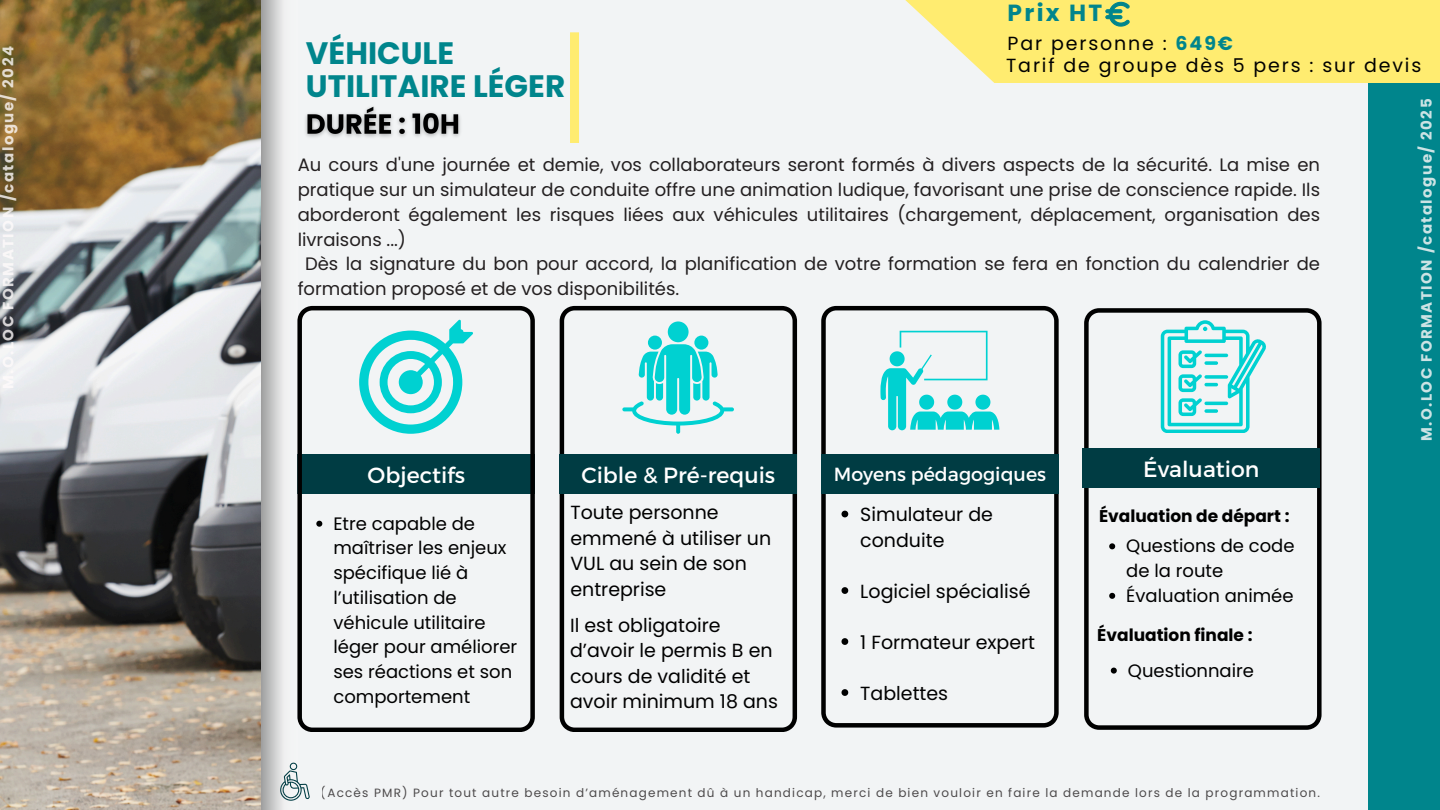
<style>
.page{position:relative;width:1440px;height:810px;background:#f2f4f5}
.page>*{position:absolute;margin:0;border:0;box-sizing:border-box;transform-origin:0 0}
.t1{font:700 31px/33px "Poppins";color:#00858c}
.t2{font:700 23.3px "Poppins";letter-spacing:.1em;color:#00858c}
.t3{font:22px "Montserrat";color:#fff}
.t4{font:19px/25.5px "Poppins";color:#000}
.t5{font:19px "Poppins";letter-spacing:.1em;color:#010101}
.t6{font:19px "Montserrat";color:#fff}
.t7{font:18px "Poppins";color:#231f20}
.t8{font:18px/24.8px "Poppins";color:#000}
.t9{font:700 17px "Poppins";color:#000}
.t10{font:700 15px "Poppins";letter-spacing:.1em;color:#fffbfb}
.t11{font:12px "Poppins";letter-spacing:.1em;color:#231f20}
.s1{font-weight:700;color:#00858c}
</style>
<div class="page">
<div style="left:1368px;top:0;width:72px;height:810px;background:#00858c"></div>
<svg style="left:560px;top:306px;width:237px;height:426px"></svg>
<div style="left:560px;top:454px;width:237px;height:39px;background:#003c43"></div>
<svg style="left:821px;top:306px;width:238px;height:421px"></svg>
<div style="left:821px;top:454px;width:238px;height:39px;background:#003c43"></div>
<svg style="left:1084px;top:308px;width:238px;height:422px"></svg>
<div style="left:1083px;top:448px;width:237px;height:39px;background:#003c43"></div>
<div style="left:694px;top:336px;width:14px;height:14px;background:#00d1d1;border-radius:50%"></div>
<div style="left:648px;top:336px;width:14px;height:14px;background:#00d1d1;border-radius:50%"></div>
<svg style="left:622px;top:344px;width:112px;height:90px"></svg>
<div style="left:668px;top:321px;width:21px;height:21px;background:#00d1d1;border-radius:50%"></div>
<svg style="left:880px;top:331px;width:119px;height:99px"></svg>
<svg style="left:1161px;top:320px;width:106px;height:113px"></svg>
<svg style="left:260px;top:0;width:35px;height:810px"></svg>
<img style="left:0;top:0;width:260px;height:810px">
<div style="left:570px;top:32px;width:9px;height:111px;background:#ffec70"></div>
<svg style="left:905px;top:0;width:535px;height:83px;background:#fceb7b"></svg>
<svg style="left:280px;top:763px;width:30px;height:38px"></svg>
<svg style="left:842px;top:511px;width:6px;height:6px"></svg>
<svg style="left:842px;top:587px;width:6px;height:7px"></svg>
<svg style="left:842px;top:638px;width:6px;height:7px"></svg>
<svg style="left:842px;top:689px;width:6px;height:7px"></svg>
<img style="left:305px;top:106px;width:156px;height:31px">
<svg style="left:297px;top:306px;width:238px;height:426px"></svg>
<svg style="left:1109px;top:543px;width:6px;height:6px"></svg>
<svg style="left:1109px;top:593px;width:6px;height:6px"></svg>
<svg style="left:1111px;top:668px;width:6px;height:6px"></svg>
<p class="t10" style="left:-2px;top:389px;width:344px;rotate:-90deg">M.O.LOC FORMATION /catalogue/ 2024</p>
<p class="t1" style="left:306px;top:37px;width:261px">VÉHICULE<br>UTILITAIRE LÉGER</p>
<h5 class="t2" style="left:1008px;top:-3px;width:96px">Prix HT</h5>
<h4 class="t5" style="left:1008px;top:30px;width:227px">Par personne : <span class="s1">649€</span></h4>
<h5 class="t5" style="left:1006px;top:52px;width:417px">Tarif de groupe dès 5 pers : sur devis</h5>
<p class="t7" style="left:298px;top:152px;width:1024px">Au cours d'une journée et demie, vos collaborateurs seront formés à divers aspects de la sécurité. La mise en</p>
<p class="t7" style="left:298px;top:177px;width:1024px">pratique sur un simulateur de conduite offre une animation ludique, favorisant une prise de conscience rapide. Ils</p>
<p class="t7" style="left:298px;top:202px;width:1024px">aborderont également les risques liées aux véhicules utilitaires (chargement, déplacement, organisation des</p>
<p class="t7" style="left:298px;top:227px;width:110px">livraisons ...)</p>
<p class="t7" style="left:305px;top:251px;width:1017px">Dès la signature du bon pour accord, la planification de votre formation se fera en fonction du calendrier de</p>
<p class="t7" style="left:298px;top:276px;width:383px">formation proposé et de vos disponibilités.</p>
<p class="t3" style="left:368px;top:460px;width:99px">Objectifs</p>
<p class="t3" style="left:581px;top:460px;width:195px">Cible &amp; Pré-requis</p>
<h3 class="t6" style="left:834px;top:462px;width:214px">Moyens pédagogiques</h3>
<p class="t3" style="left:1143px;top:455px;width:118px">Évaluation</p>
<p class="t8" style="left:333px;top:511px;width:185px">Etre capable de maîtriser les enjeux spécifique lié à l’utilisation de véhicule utilitaire léger pour améliorer ses réactions et son comportement</p>
<h5 class="t9" style="left:1099px;top:505px;width:192px">Évaluation de départ :</h5>
<h1 class="t4" style="left:570px;top:500px;width:202px">Toute personne emmené à utiliser un<br>VUL au sein de son entreprise</h1>
<h5 class="t4" style="left:860px;top:502px;width:134px">Simulateur de conduite</h5>
<p class="t8" style="left:1126px;top:534px;width:170px">Questions de code de la route</p>
<p class="t8" style="left:1126px;top:583px;width:169px">Évaluation animée</p>
<p class="t9" style="left:1097px;top:623px;width:157px">Évaluation finale :</p>
<p class="t8" style="left:1128px;top:658px;width:128px">Questionnaire</p>
<p class="t4" style="left:860px;top:578px;width:172px">Logiciel spécialisé</p>
<p class="t4" style="left:860px;top:629px;width:176px">1 Formateur expert</p>
<p class="t4" style="left:860px;top:680px;width:89px">Tablettes</p>
<h5 class="t4" style="left:570px;top:613px;width:209px">Il est obligatoire d’avoir le permis B en cours de validité et avoir minimum 18 ans</h5>
<p class="t11" style="left:321px;top:785px;width:1001px">(Accès PMR) Pour tout autre besoin d’aménagement dû à un handicap, merci de bien vouloir en faire la demande lors de la programmation.</p>
<p class="t10" style="left:1416px;top:441px;width:344px;rotate:-90deg">M.O.LOC FORMATION /catalogue/ 2025</p>
</div>
